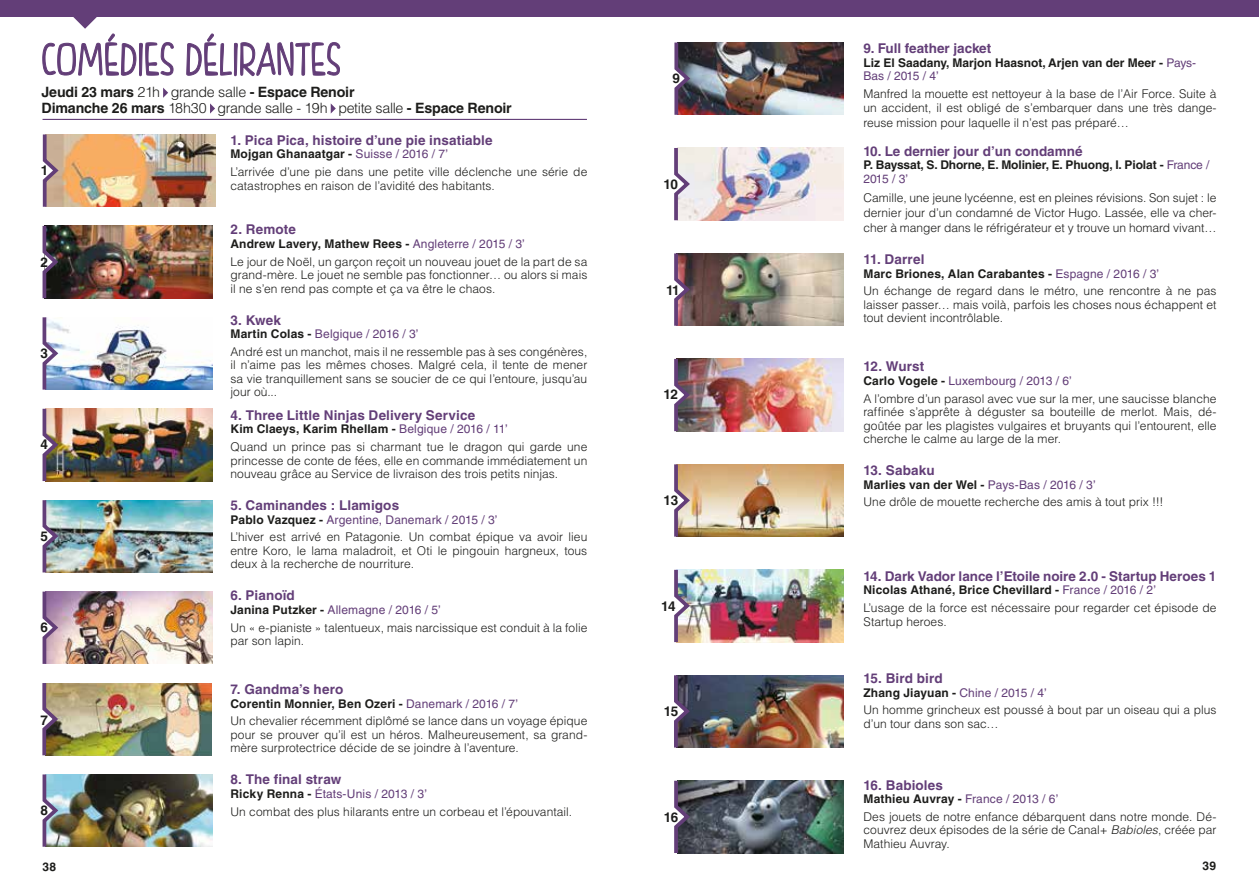
<style>
.page{position:relative;width:1259px;height:893px;background:#fff}
.page>*{position:absolute;margin:0;border:0;box-sizing:border-box;transform-origin:0 0}
.t1{font:700 14.25px/16.5px "Helvetica LT Std";letter-spacing:-.01em;color:#1d1d1b}
.t2{font:700 13.5px "Helvetica LT Std";letter-spacing:.005em;color:#633e78}
.t3{font:700 13.5px "Helvetica LT Std";letter-spacing:-.035em;color:#1d1d1b}
.t4{font:300 12px/17.7px "Helvetica LT Std";letter-spacing:.005em;color:#1d1d1b}
.t5{font:700 12px/13.5px "Helvetica LT Std";color:#1d1d1b}
.s1{font-weight:300}
.s2{font-weight:700}
.s3{font-weight:400;color:#633e78}
.s4{font-style:italic}
</style>
<div class="page">
<div style="left:0;top:0;width:1259px;height:17px;background:#633e78"></div>
<svg style="left:42px;top:17px;width:298px;height:97px"></svg>
<hr style="left:43px;top:119px;width:544px;height:1px;background:#633e78">
<img style="left:61px;top:134px;width:154px;height:73px">
<svg style="left:42px;top:134px;width:19px;height:73px"></svg>
<img style="left:693px;top:43px;width:151px;height:72px">
<svg style="left:674px;top:42px;width:19px;height:73px"></svg>
<img style="left:61px;top:226px;width:151px;height:72px">
<svg style="left:42px;top:225px;width:19px;height:74px"></svg>
<img style="left:692px;top:148px;width:151px;height:72px">
<svg style="left:674px;top:147px;width:18px;height:74px"></svg>
<img style="left:61px;top:326px;width:151px;height:64px">
<svg style="left:42px;top:317px;width:19px;height:73px"></svg>
<img style="left:692px;top:253px;width:151px;height:73px">
<svg style="left:674px;top:253px;width:18px;height:73px"></svg>
<img style="left:61px;top:409px;width:151px;height:72px">
<svg style="left:42px;top:408px;width:19px;height:74px"></svg>
<img style="left:692px;top:359px;width:151px;height:72px">
<svg style="left:674px;top:358px;width:18px;height:74px"></svg>
<img style="left:61px;top:500px;width:151px;height:72px">
<svg style="left:42px;top:500px;width:19px;height:73px"></svg>
<img style="left:692px;top:464px;width:151px;height:73px">
<svg style="left:674px;top:464px;width:18px;height:73px"></svg>
<img style="left:61px;top:592px;width:151px;height:72px">
<svg style="left:42px;top:591px;width:19px;height:73px"></svg>
<img style="left:692px;top:570px;width:151px;height:72px">
<svg style="left:674px;top:569px;width:18px;height:74px"></svg>
<img style="left:61px;top:683px;width:151px;height:72px">
<svg style="left:42px;top:683px;width:19px;height:73px"></svg>
<img style="left:692px;top:675px;width:151px;height:72px">
<svg style="left:674px;top:675px;width:18px;height:73px"></svg>
<img style="left:61px;top:774px;width:151px;height:73px">
<svg style="left:42px;top:774px;width:19px;height:73px"></svg>
<img style="left:692px;top:781px;width:151px;height:72px">
<svg style="left:674px;top:780px;width:18px;height:74px"></svg>
<p class="t1" style="left:41px;top:83px;width:472px">Jeudi 23 mars <span class="s1">21h grande salle</span> - Espace Renoir<br>Dimanche 26 mars <span class="s1">18h30 grande salle - 19h petite salle</span> - Espace Renoir</p>
<p class="t2" style="left:230px;top:132px;width:264px">1. Pica Pica, histoire d’une pie insatiable</p>
<p class="t4" style="left:230px;top:145px;width:358px"><span class="s2">Mojgan Ghanaatgar -</span> <span class="s3">Suisse / 2016 / 7’<br></span>L’arrivée d’une pie dans une petite ville déclenche une série de</p>
<p class="t4" style="left:230px;top:176px;width:266px">catastrophes en raison de l’avidité des habitants.</p>
<p class="t2" style="left:230px;top:221px;width:67px">2. Remote</p>
<p class="t4" style="left:230px;top:235px;width:358px"><span class="s2">Andrew Lavery, Mathew Rees -</span> <span class="s3">Angleterre / 2015 / 3’<br></span>Le jour de Noël, un garçon reçoit un nouveau jouet de la part de sa</p>
<p class="t4" style="left:230px;top:268px;width:358px;line-height:13.5px">grand-mère. Le jouet ne semble pas fonctionner… ou alors si mais il ne s’en rend pas compte et ça va être le chaos.</p>
<p class="t2" style="left:230px;top:312px;width:52px">3. Kwek</p>
<p class="t4" style="left:230px;top:325px;width:358px"><span class="s2">Martin Colas -</span> <span class="s3">Belgique / 2016 / 3’<br></span>André est un manchot, mais il ne ressemble pas à ses congénères,</p>
<p class="t4" style="left:230px;top:358px;width:358px;line-height:13.5px;text-align:justify">il n’aime pas les mêmes choses. Malgré cela, il tente de mener sa vie tranquillement sans se soucier de ce qui l’entoure, jusqu’au jour où...</p>
<p class="t2" style="left:230px;top:407px;width:246px">4. Three Little Ninjas Delivery Service</p>
<p class="t4" style="left:230px;top:420px;width:358px"><span class="s2">Kim Claeys, Karim Rhellam -</span> <span class="s3">Belgique / 2016 / 11’<br></span>Quand un prince pas si charmant tue le dragon qui garde une</p>
<p class="t4" style="left:230px;top:453px;width:358px;line-height:13.5px">princesse de conte de fées, elle en commande immédiatement un nouveau grâce au Service de livraison des trois petits ninjas.</p>
<p class="t2" style="left:230px;top:497px;width:170px">5. Caminandes : Llamigos</p>
<p class="t4" style="left:230px;top:510px;width:358px"><span class="s2">Pablo Vazquez -</span> <span class="s3">Argentine, Danemark / 2015 / 3’<br></span>L’hiver est arrivé en Patagonie. Un combat épique va avoir lieu</p>
<p class="t4" style="left:230px;top:544px;width:358px;line-height:13.5px">entre Koro, le lama maladroit, et Oti le pingouin hargneux, tous deux à la recherche de nourriture.</p>
<p class="t2" style="left:230px;top:587px;width:66px">6. Pianoïd</p>
<p class="t4" style="left:230px;top:601px;width:358px"><span class="s2">Janina Putzker -</span> <span class="s3">Allemagne / 2016 / 5’<br></span>Un « e-pianiste » talentueux, mais narcissique est conduit à la folie</p>
<p class="t4" style="left:230px;top:632px;width:75px">par son lapin.</p>
<p class="t2" style="left:230px;top:681px;width:114px">7. Gandma’s hero</p>
<p class="t4" style="left:230px;top:694px;width:358px"><span class="s2">Corentin Monnier, Ben Ozeri -</span> <span class="s3">Danemark / 2016 / 7’<br></span>Un chevalier récemment diplômé se lance dans un voyage épique</p>
<p class="t4" style="left:230px;top:728px;width:358px;line-height:13.5px">pour se prouver qu’il est un héros. Malheureusement, sa grand&shy;mère surprotectrice décide de se joindre à l’aventure.</p>
<p class="t2" style="left:230px;top:771px;width:112px">8. The final straw</p>
<p class="t4" style="left:230px;top:785px;width:343px"><span class="s2">Ricky Renna -</span> <span class="s3">États-Unis / 2013 / 3’<br></span>Un combat des plus hilarants entre un corbeau et l’épouvantail.</p>
<p class="t3" style="left:41px;top:162px;width:9px">1</p>
<p class="t3" style="left:41px;top:254px;width:9px">2</p>
<p class="t3" style="left:41px;top:345px;width:9px">3</p>
<p class="t3" style="left:41px;top:436px;width:9px">4</p>
<p class="t3" style="left:41px;top:528px;width:9px">5</p>
<p class="t3" style="left:41px;top:619px;width:9px">6</p>
<p class="t3" style="left:40px;top:712px;width:9px">7</p>
<p class="t3" style="left:41px;top:802px;width:9px">8</p>
<p class="t3" style="left:672px;top:70px;width:9px">9</p>
<p class="t3" style="left:663px;top:176px;width:16px">10</p>
<p class="t3" style="left:666px;top:282px;width:15px">11</p>
<p class="t3" style="left:663px;top:386px;width:16px">12</p>
<p class="t3" style="left:663px;top:492px;width:16px">13</p>
<p class="t3" style="left:661px;top:598px;width:16px">14</p>
<p class="t3" style="left:663px;top:703px;width:16px">15</p>
<p class="t3" style="left:663px;top:809px;width:16px">16</p>
<p class="t2" style="left:863px;top:40px;width:129px">9. Full feather jacket</p>
<p class="t5" style="left:863px;top:56px;width:334px">Liz El Saadany, Marjon Haasnot, Arjen van der Meer - <span class="s3">Pays-<br>Bas / 2015 / 4’</span></p>
<p class="t4" style="left:863px;top:87px;width:354px;line-height:13.5px">Manfred la mouette est nettoyeur à la base de l’Air Force. Suite à un accident, il est obligé de s’embarquer dans une très dange-</p>
<p class="t4" style="left:863px;top:113px;width:267px">reuse mission pour laquelle il n’est pas préparé…</p>
<p class="t2" style="left:863px;top:143px;width:221px">10. Le dernier jour d’un condamné</p>
<p class="t5" style="left:863px;top:158px;width:347px">P. Bayssat, S. Dhorne, E. Molinier, E. Phuong, I. Piolat - <span class="s3">France /<br>2015 / 3’</span></p>
<p class="t4" style="left:863px;top:190px;width:354px;line-height:15px;text-align:justify">Camille, une jeune lycéenne, est en pleines révisions. Son sujet : le dernier jour d’un condamné de Victor Hugo. Lassée, elle va cher&shy;cher à manger dans le réfrigérateur et y trouve un homard vivant…</p>
<p class="t2" style="left:863px;top:251px;width:63px">11. Darrel</p>
<p class="t4" style="left:863px;top:264px;width:354px"><span class="s2">Marc Briones, Alan Carabantes -</span> <span class="s3">Espagne / 2016 / 3’<br></span>Un échange de regard dans le métro, une rencontre à ne pas</p>
<p class="t4" style="left:863px;top:298px;width:354px;line-height:13.5px">laisser passer… mais voilà, parfois les choses nous échappent et tout devient incontrôlable.</p>
<p class="t2" style="left:863px;top:358px;width:62px">12. Wurst</p>
<p class="t4" style="left:863px;top:372px;width:354px"><span class="s2">Carlo Vogele -</span> <span class="s3">Luxembourg / 2013 / 6’<br></span>A l’ombre d’un parasol avec vue sur la mer, une saucisse blanche</p>
<p class="t4" style="left:863px;top:405px;width:354px;line-height:13.5px;text-align:justify">raffinée s’apprête à déguster sa bouteille de merlot. Mais, dé&shy;goûtée par les plagistes vulgaires et bruyants qui l’entourent, elle cherche le calme au large de la mer.</p>
<p class="t2" style="left:863px;top:462px;width:73px">13. Sabaku</p>
<p class="t4" style="left:863px;top:475px;width:302px"><span class="s2">Marlies van der Wel -</span> <span class="s3">Pays-Bas / 2016 / 3’<br></span>Une drôle de mouette recherche des amis à tout prix !!!</p>
<p class="t2" style="left:863px;top:568px;width:354px">14. Dark Vador lance l’Etoile noire 2.0 - Startup Heroes 1</p>
<p class="t4" style="left:863px;top:581px;width:354px"><span class="s2">Nicolas Athané, Brice Chevillard -</span> <span class="s3">France / 2016 / 2’<br></span>L’usage de la force est nécessaire pour regarder cet épisode de</p>
<p class="t4" style="left:863px;top:612px;width:85px">Startup heroes.</p>
<p class="t2" style="left:863px;top:670px;width:81px">15. Bird bird</p>
<p class="t4" style="left:863px;top:683px;width:354px"><span class="s2">Zhang Jiayuan -</span> <span class="s3">Chine / 2015 / 4’<br></span>Un homme grincheux est poussé à bout par un oiseau qui a plus</p>
<p class="t4" style="left:863px;top:715px;width:137px">d’un tour dans son sac…</p>
<p class="t2" style="left:863px;top:777px;width:81px">16. Babioles</p>
<p class="t4" style="left:863px;top:790px;width:354px"><span class="s2">Mathieu Auvray -</span> <span class="s3">France / 2013 / 6’<br></span>Des jouets de notre enfance débarquent dans notre monde. Dé-</p>
<p class="t4" style="left:863px;top:823px;width:354px;line-height:13.5px">couvrez deux épisodes de la série de Canal+ <span class="s4">Babioles</span>, créée par<br>Mathieu Auvray.</p>
<p class="t5" style="left:43px;top:860px;width:15px">38</p>
<p class="t5" style="left:1202px;top:859px;width:15px">39</p>
</div>
